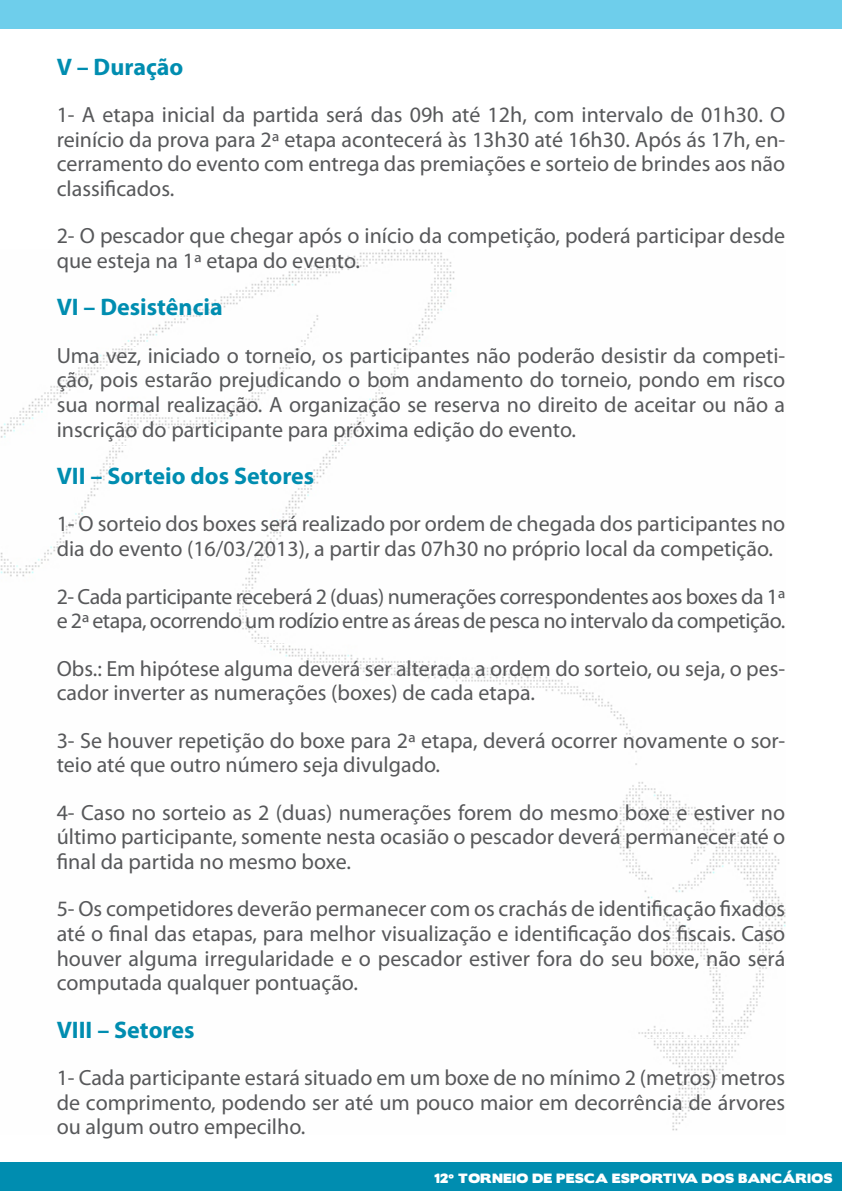
<style>
.page{position:relative;width:842px;height:1191px;background:#fff}
.page>*{position:absolute;margin:0;border:0;box-sizing:border-box;transform-origin:0 0}
.t1{font:700 24px "Myriad Pro";color:#008db0}
.t2{font:22px/24.6px "Myriad Pro";color:#57585a;text-align:justify}
.t3{font:22px/24.6px "Myriad Pro";letter-spacing:-.02em;color:#57585a}
.t4{font:12px "Boris Black Bloxx";letter-spacing:.04em;color:#fff}
</style>
<div class="page">
<div style="left:0;top:1162px;width:842px;height:29px;background:#008db0"></div>
<div style="left:0;top:0;width:842px;height:28px;background:#6eceeb"></div>
<img style="left:0;top:250px;width:785px;height:881px">
<p class="t1" style="left:57px;top:51px;width:128px">V – Duração</p>
<p class="t2" style="left:57px;top:102px;width:730px">1- A etapa inicial da partida será das 09h até 12h, com intervalo de 01h30. O reinício da prova para 2ª etapa acontecerá às 13h30 até 16h30. Após ás 17h, en&shy;cerramento do evento com entrega das premiações e sorteio de brindes aos não classificados.</p>
<p class="t2" style="left:57px;top:223px;width:730px">2- O pescador que chegar após o início da competição, poderá participar desde que esteja na 1ª etapa do evento.</p>
<p class="t1" style="left:57px;top:292px;width:168px">VI – Desistência</p>
<p class="t2" style="left:57px;top:343px;width:730px">Uma vez, iniciado o torneio, os participantes não poderão desistir da competi&shy;ção, pois estarão prejudicando o bom andamento do torneio, pondo em risco sua normal realização. A organização se reserva no direito de aceitar ou não a inscrição do participante para próxima edição do evento.</p>
<p class="t1" style="left:57px;top:460px;width:259px">VII – Sorteio dos Setores</p>
<p class="t2" style="left:57px;top:511px;width:730px">1- O sorteio dos boxes será realizado por ordem de chegada dos participantes no dia do evento (16/03/2013), a partir das 07h30 no próprio local da competição.</p>
<p class="t3" style="left:57px;top:583px;width:730px">2- Cada participante receberá 2 (duas) numerações correspondentes aos boxes da 1ª e 2ª etapa, ocorrendo um rodízio entre as áreas de pesca no intervalo da competição.</p>
<p class="t2" style="left:57px;top:655px;width:730px">Obs.: Em hipótese alguma deverá ser alterada a ordem do sorteio, ou seja, o pes&shy;cador inverter as numerações (boxes) de cada etapa.</p>
<p class="t2" style="left:57px;top:727px;width:730px">3- Se houver repetição do boxe para 2ª etapa, deverá ocorrer novamente o sor&shy;teio até que outro número seja divulgado.</p>
<p class="t2" style="left:57px;top:799px;width:730px">4- Caso no sorteio as 2 (duas) numerações forem do mesmo boxe e estiver no último participante, somente nesta ocasião o pescador deverá permanecer até o final da partida no mesmo boxe.</p>
<p class="t2" style="left:57px;top:896px;width:730px">5- Os competidores deverão permanecer com os crachás de identificação fixados até o final das etapas, para melhor visualização e identificação dos fiscais. Caso houver alguma irregularidade e o pescador estiver fora do seu boxe, não será computada qualquer pontuação.</p>
<p class="t1" style="left:57px;top:1013px;width:139px">VIII – Setores</p>
<p class="t2" style="left:57px;top:1065px;width:730px">1- Cada participante estará situado em um boxe de no mínimo 2 (metros) metros de comprimento, podendo ser até um pouco maior em decorrência de árvores ou algum outro empecilho.</p>
<p class="t4" style="left:434px;top:1168px;width:400px">12º TORNEIO DE PESCA ESPORTIVA DOS BANCÁRIOS</p>
</div>
